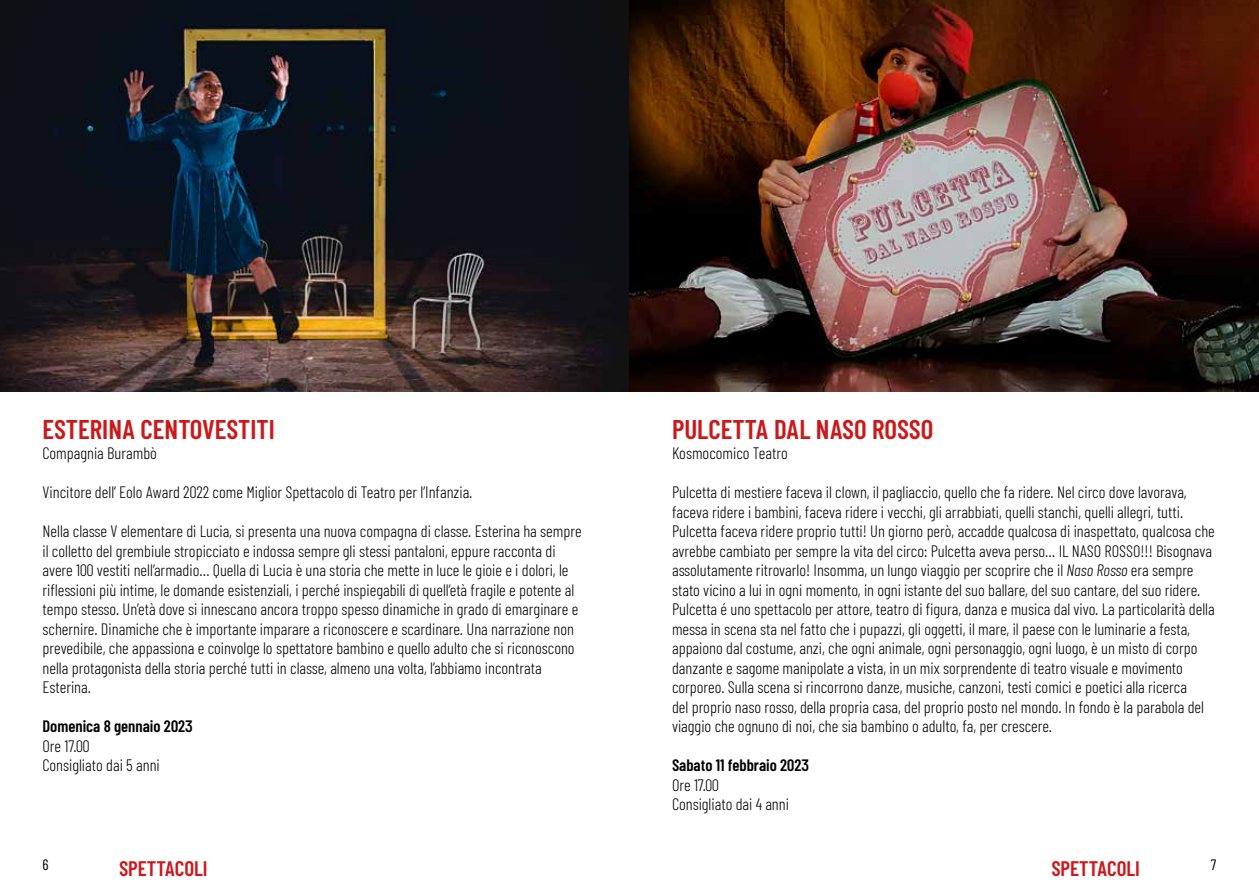
<style>
.page{position:relative;width:1259px;height:893px;background:#fff}
.page>*{position:absolute;margin:0;border:0;box-sizing:border-box;transform-origin:0 0}
.t1{font:600 27px "Barlow Condensed";color:#cd1719}
.t2{font:600 21px "Barlow Condensed";color:#cd1719}
.t3{font:300 16.5px/19.5px "Barlow Condensed";color:#000}
.t4{font:600 16.5px "Barlow Condensed";color:#000}
.t5{font:15px "Barlow Condensed";color:#000}
.s1{font-style:italic}
</style>
<div class="page">
<img style="left:0;top:0;width:1259px;height:391px">
<h1 class="t1" style="left:43px;top:413px;width:234px">ESTERINA CENTOVESTITI</h1>
<p class="t3" style="left:43px;top:443px;width:116px">Compagnia Burambò</p>
<p class="t3" style="left:43px;top:482px;width:431px">Vincitore dell’ Eolo Award 2022 come Miglior Spettacolo di Teatro per l’Infanzia.</p>
<p class="t3" style="left:43px;top:521px;width:540px">Nella classe V elementare di Lucia, si presenta una nuova compagna di classe. Esterina ha sempre il colletto del grembiule stropicciato e indossa sempre gli stessi pantaloni, eppure racconta di avere 100 vestiti nell’armadio… Quella di Lucia è una storia che mette in luce le gioie e i dolori, le riflessioni più intime, le domande esistenziali, i perché inspiegabili di quell’età fragile e potente al tempo stesso. Un’età dove si innescano ancora troppo spesso dinamiche in grado di emarginare e schernire. Dinamiche che è importante imparare a riconoscere e scardinare<span class="s1">.</span> Una narrazione non prevedibile, che appassiona e coinvolge lo spettatore bambino e quello adulto che si riconoscono nella protagonista della storia perché tutti in classe, almeno una volta, l’abbiamo incontrata Esterina.</p>
<p class="t4" style="left:43px;top:716px;width:152px">Domenica 8 gennaio 2023</p>
<p class="t3" style="left:43px;top:735px;width:119px">Ore 17.00<br>Consigliato dai 5 anni</p>
<h1 class="t1" style="left:672px;top:413px;width:263px">PULCETTA DAL NASO ROSSO</h1>
<p class="t3" style="left:672px;top:443px;width:117px">Kosmocomico Teatro</p>
<p class="t3" style="left:672px;top:482px;width:544px">Pulcetta di mestiere faceva il clown, il pagliaccio, quello che fa ridere. Nel circo dove lavorava, faceva ridere i bambini, faceva ridere i vecchi, gli arrabbiati, quelli stanchi, quelli allegri, tutti.<br>Pulcetta faceva ridere proprio tutti! Un giorno però, accadde qualcosa di inaspettato, qualcosa che avrebbe cambiato per sempre la vita del circo: Pulcetta aveva perso… IL NASO ROSSO!!! Bisognava assolutamente ritrovarlo! Insomma, un lungo viaggio per scoprire che il <span class="s1">Naso Rosso</span> era sempre stato vicino a lui in ogni momento, in ogni istante del suo ballare, del suo cantare, del suo ridere.<br>Pulcetta é uno spettacolo per attore, teatro di figura, danza e musica dal vivo. La particolarità della messa in scena sta nel fatto che i pupazzi, gli oggetti, il mare, il paese con le luminarie a festa, appaiono dal costume, anzi, che ogni animale, ogni personaggio, ogni luogo, è un misto di corpo danzante e sagome manipolate a vista, in un mix sorprendente di teatro visuale e movimento corporeo. Sulla scena si rincorrono danze, musiche, canzoni, testi comici e poetici alla ricerca<br>del proprio naso rosso, della propria casa, del proprio posto nel mondo. In fondo è la parabola del viaggio che ognuno di noi, che sia bambino o adulto, fa, per crescere.</p>
<p class="t4" style="left:672px;top:755px;width:138px">Sabato 11 febbraio 2023</p>
<p class="t3" style="left:672px;top:774px;width:118px">Ore 17.00<br>Consigliato dai 4 anni</p>
<p class="t5" style="left:43px;top:855px;width:8px">6</p>
<p class="t5" style="left:1211px;top:855px;width:7px">7</p>
<p class="t2" style="left:119px;top:855px;width:90px">SPETTACOLI</p>
<p class="t2" style="left:1051px;top:855px;width:90px">SPETTACOLI</p>
</div>
